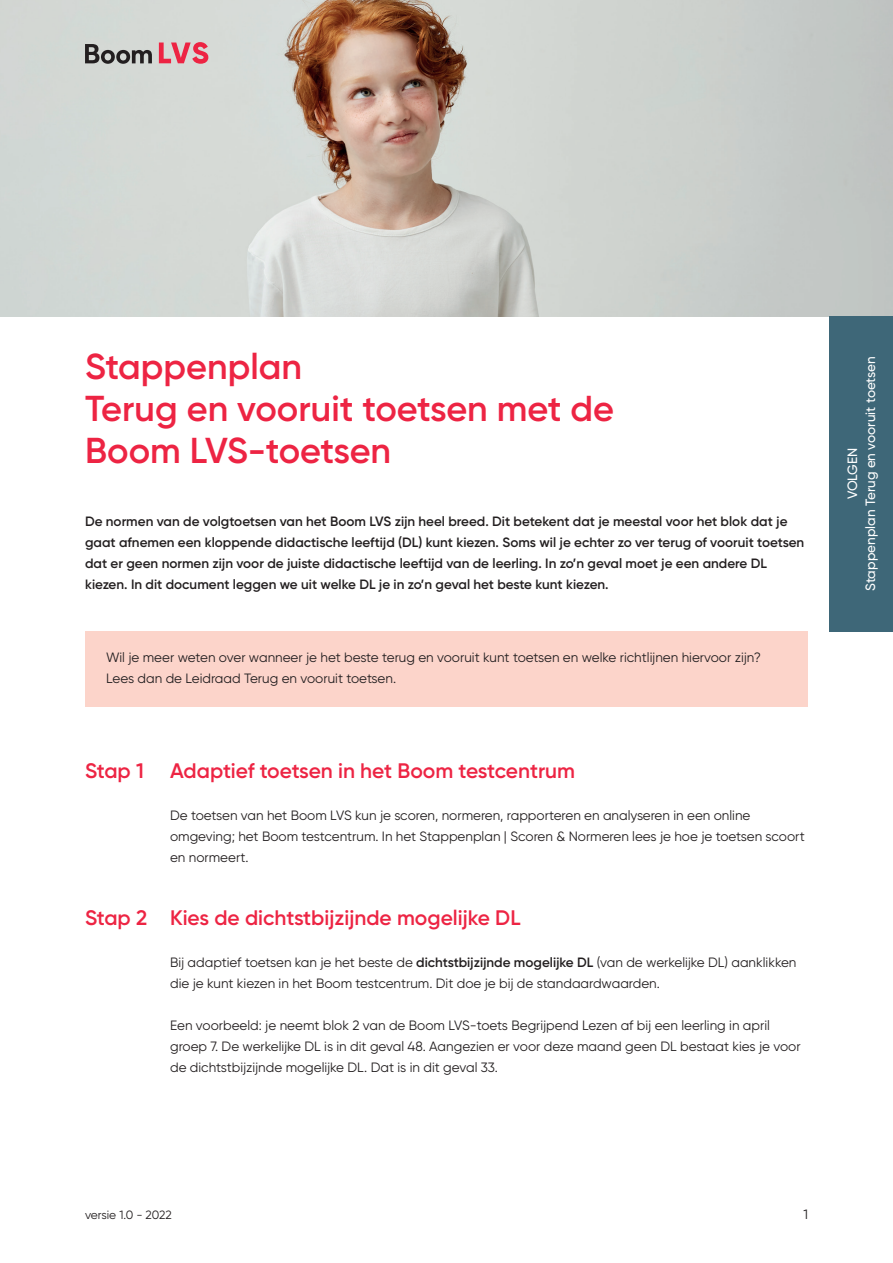
<style>
.page{position:relative;width:893px;height:1263px;background:#fff}
.page>*{position:absolute;margin:0;border:0;box-sizing:border-box;transform-origin:0 0}
.t1{font:600 36px/42px "Gilroy";color:#ed2443}
.t2{font:600 21px "Gilroy";color:#ed2443}
.t3{font:13.5px/21px "Gilroy";color:#231f20}
.t4{font:600 13.5px/21px "Gilroy";color:#231f20}
.t5{font:500 13.5px/18px "Gilroy";color:#fff;text-align:center}
.t6{font:12px "Gilroy";letter-spacing:-.01em;color:#231f20}
.s1{font-weight:600}
</style>
<div class="page">
<img style="left:0;top:0;width:893px;height:317px">
<div style="left:85px;top:631px;width:723px;height:75px;background:#fcd4ca"></div>
<div style="left:829px;top:316px;width:64px;height:315px;background:#3e6778"></div>
<svg style="left:85px;top:44px;width:67px;height:20px"></svg>
<svg style="left:159px;top:42px;width:49px;height:22px"></svg>
<h1 class="t1" style="left:85px;top:345px;width:531px">Stappenplan<br>Terug en vooruit toetsen met de<br>Boom LVS-toetsen</h1>
<p class="t4" style="left:85px;top:510px;width:721px">De normen van de volgtoetsen van het Boom LVS zijn heel breed. Dit betekent dat je meestal voor het blok dat je gaat afnemen een kloppende didactische leeftijd (DL) kunt kiezen. Soms wil je echter zo ver terug of vooruit toetsen</p>
<p class="t4" style="left:85px;top:552px;width:683px">dat er geen normen zijn voor de juiste didactische leeftijd van de leerling. In zo’n geval moet je een andere DL kiezen. In dit document leggen we uit welke DL je in zo’n geval het beste kunt kiezen.</p>
<p class="t3" style="left:106px;top:647px;width:656px">Wil je meer weten over wanneer je het beste terug en vooruit kunt toetsen en welke richtlijnen hiervoor zijn?<br>Lees dan de Leidraad Terug en vooruit toetsen.</p>
<h2 class="t2" style="left:85px;top:757px;width:492px">Stap 1 Adaptief toetsen in het Boom testcentrum</h2>
<p class="t3" style="left:170px;top:804px;width:636px">De toetsen van het Boom LVS kun je scoren, normeren, rapporteren en analyseren in een online omgeving; het Boom testcentrum. In het Stappenplan | Scoren &amp; Normeren lees je hoe je toetsen scoort en normeert.</p>
<h2 class="t2" style="left:85px;top:904px;width:437px">Stap 2 Kies de dichtstbijzijnde mogelijke DL</h2>
<p class="t3" style="left:170px;top:951px;width:628px">Bij adaptief toetsen kan je het beste de <span class="s1">dichtstbijzijnde mogelijke DL</span> (van de werkelijke DL) aanklikken die je kunt kiezen in het Boom testcentrum. Dit doe je bij de standaardwaarden.</p>
<p class="t3" style="left:170px;top:1014px;width:632px">Een voorbeeld: je neemt blok 2 van de Boom LVS-toets Begrijpend Lezen af bij een leerling in april groep 7. De werkelijke DL is in dit geval 48. Aangezien er voor deze maand geen DL bestaat kies je voor de dichtstbijzijnde mogelijke DL. Dat is in dit geval 33.</p>
<p class="t5" style="left:843px;top:591px;width:236px;rotate:-90deg">VOLGEN<br>Stappenplan Terug en vooruit toetsen</p>
<p class="t6" style="left:85px;top:1207px;width:88px">versie 1.0 - 2022</p>
<p class="t3" style="left:803px;top:1203px;width:6px">1</p>
</div>
